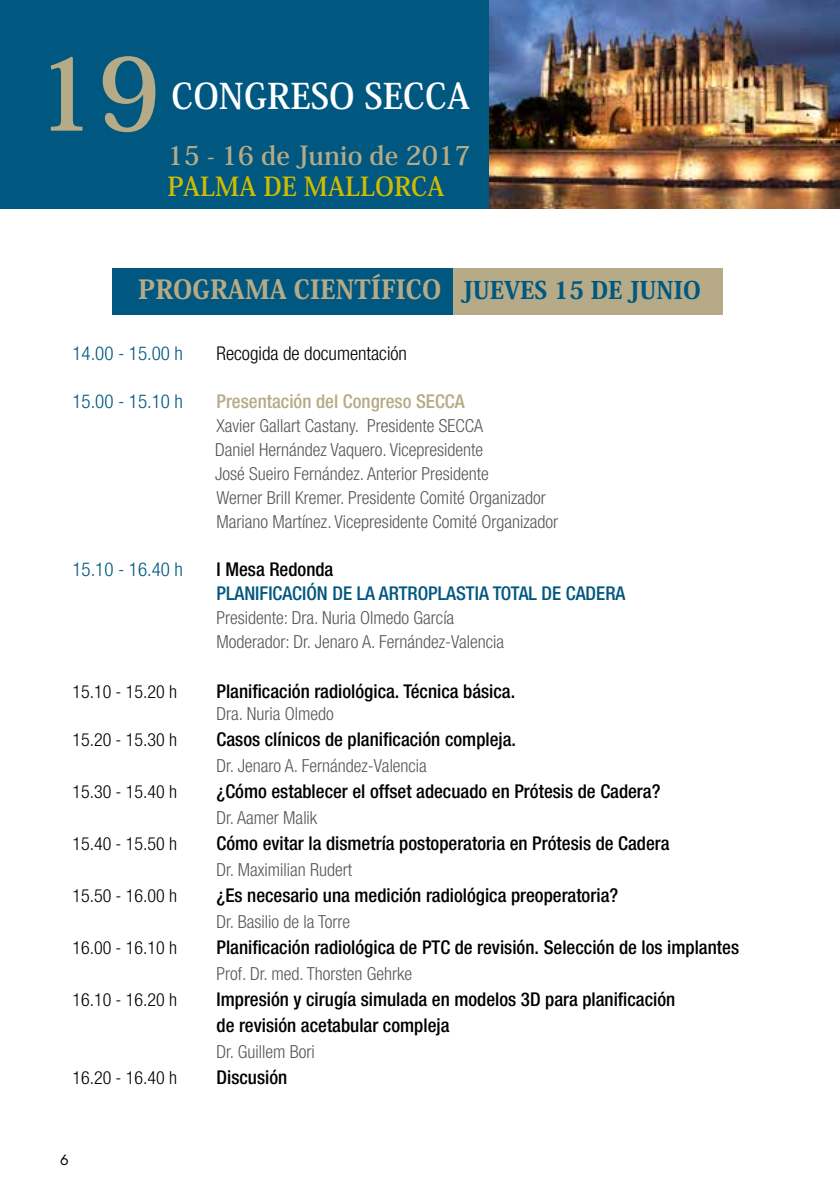
<style>
.page{position:relative;width:840px;height:1191px;background:#fff}
.page>*{position:absolute;margin:0;border:0;box-sizing:border-box;transform-origin:0 0}
.t1{font:700 100.4px "Koz Min Pro";color:#b6ab86}
.t2{font:700 35px "Koz Min Pro";color:#fff}
.t3{font:800 26px "Koz Min Pro";color:#b6ab86}
.t4{font:700 26px "Koz Min Pro";color:#b6ab86}
.t5{font:700 26px "Koz Min Pro";color:#cfbc00}
.t6{font:500 condensed 19px/26px "Helvetica Neue LT Com";color:#000}
.t7{font:500 condensed 19px "Helvetica Neue LT Com";color:#005780}
.t8{font:300 condensed 19px "Helvetica Neue LT Com";color:#005780}
.t9{font:500 condensed 19px "Helvetica Neue LT Com";color:#b6ab86}
.t10{font:300 condensed 19px "Helvetica Neue LT Com";color:#000}
.t11{font:300 condensed 18px/24px "Helvetica Neue LT Com";color:#58585a}
.t12{font:300 condensed 18px "Helvetica Neue LT Com";color:#000}
.t13{font:14px "Futura";color:#000}
.s1{font-size:24px;color:#005780}
</style>
<div class="page">
<div style="left:0;top:0;width:827px;height:209px;background:#005780"></div>
<img style="left:489px;top:0;width:350px;height:208px">
<div style="left:442px;top:268px;width:280px;height:47px;background:#b6ab86"></div>
<div style="left:112px;top:268px;width:340px;height:47px;background:#005780"></div>
<h1 class="t1" style="left:35px;top:21px;width:127px">19</h1>
<h2 class="t2" style="left:171px;top:70px;width:300px">CONGRESO SECCA</h2>
<h3 class="t4" style="left:167px;top:136px;width:304px">15 - 16 de Junio de 2017</h3>
<h3 class="t5" style="left:167px;top:167px;width:278px">PALMA DE MALLORCA</h3>
<h3 class="t3" style="left:138px;top:270px;width:564px">PROGRAMA CIENTÍFICO <span class="s1">JUEVES 15 DE JUNIO</span></h3>
<p class="t8" style="left:72px;top:342px;width:112px">14.00 - 15.00 h</p>
<p class="t10" style="left:216px;top:342px;width:192px">Recogida de documentación</p>
<p class="t8" style="left:72px;top:390px;width:112px">15.00 - 15.10 h</p>
<p class="t9" style="left:216px;top:389px;width:249px">Presentación del Congreso SECCA</p>
<p class="t11" style="left:215px;top:413px;width:344px">Xavier Gallart Castany. Presidente SECCA<br>Daniel Hernández Vaquero. Vicepresidente<br>José Sueiro Fernández. Anterior Presidente<br>Werner Brill Kremer. Presidente Comité Organizador Mariano Martínez. Vicepresidente Comité Organizador</p>
<p class="t8" style="left:72px;top:558px;width:112px">15.10 - 16.40 h</p>
<p class="t6" style="left:216px;top:555px;width:118px">I Mesa Redonda</p>
<p class="t7" style="left:216px;top:581px;width:410px">PLANIFICACIÓN DE LA ARTROPLASTIA TOTAL DE CADERA</p>
<p class="t11" style="left:216px;top:605px;width:289px">Presidente: Dra. Nuria Olmedo García<br>Moderador: Dr. Jenaro A. Fernández-Valencia</p>
<p class="t12" style="left:72px;top:681px;width:106px">15.10 - 15.20 h</p>
<p class="t6" style="left:216px;top:677px;width:300px">Planificación radiológica. Técnica básica.</p>
<p class="t11" style="left:216px;top:701px;width:119px">Dra. Nuria Olmedo</p>
<p class="t12" style="left:72px;top:729px;width:106px">15.20 - 15.30 h</p>
<p class="t6" style="left:216px;top:725px;width:301px">Casos clínicos de planificación compleja.</p>
<p class="t11" style="left:216px;top:753px;width:212px">Dr. Jenaro A. Fernández-Valencia</p>
<p class="t12" style="left:72px;top:781px;width:106px">15.30 - 15.40 h</p>
<p class="t6" style="left:216px;top:777px;width:445px">¿Cómo establecer el offset adecuado en Prótesis de Cadera?</p>
<p class="t11" style="left:216px;top:805px;width:102px">Dr. Aamer Malik</p>
<p class="t12" style="left:72px;top:833px;width:106px">15.40 - 15.50 h</p>
<p class="t6" style="left:216px;top:829px;width:454px">Cómo evitar la dismetría postoperatoria en Prótesis de Cadera</p>
<p class="t11" style="left:216px;top:857px;width:137px">Dr. Maximilian Rudert</p>
<p class="t12" style="left:72px;top:885px;width:106px">15.50 - 16.00 h</p>
<p class="t6" style="left:216px;top:881px;width:403px">¿Es necesario una medición radiológica preoperatoria?</p>
<p class="t11" style="left:216px;top:909px;width:135px">Dr. Basilio de la Torre</p>
<p class="t12" style="left:72px;top:937px;width:106px">16.00 - 16.10 h</p>
<p class="t6" style="left:216px;top:933px;width:523px">Planificación radiológica de PTC de revisión. Selección de los implantes</p>
<p class="t11" style="left:216px;top:961px;width:197px">Prof. Dr. med. Thorsten Gehrke</p>
<p class="t12" style="left:72px;top:989px;width:106px">16.10 - 16.20 h</p>
<p class="t6" style="left:216px;top:985px;width:460px">Impresión y cirugía simulada en modelos 3D para planificación de revisión acetabular compleja</p>
<p class="t11" style="left:216px;top:1039px;width:100px">Dr. Guillem Bori</p>
<p class="t12" style="left:72px;top:1067px;width:106px">16.20 - 16.40 h</p>
<p class="t6" style="left:216px;top:1063px;width:72px">Discusión</p>
<p class="t13" style="left:60px;top:1150px;width:10px">6</p>
</div>
